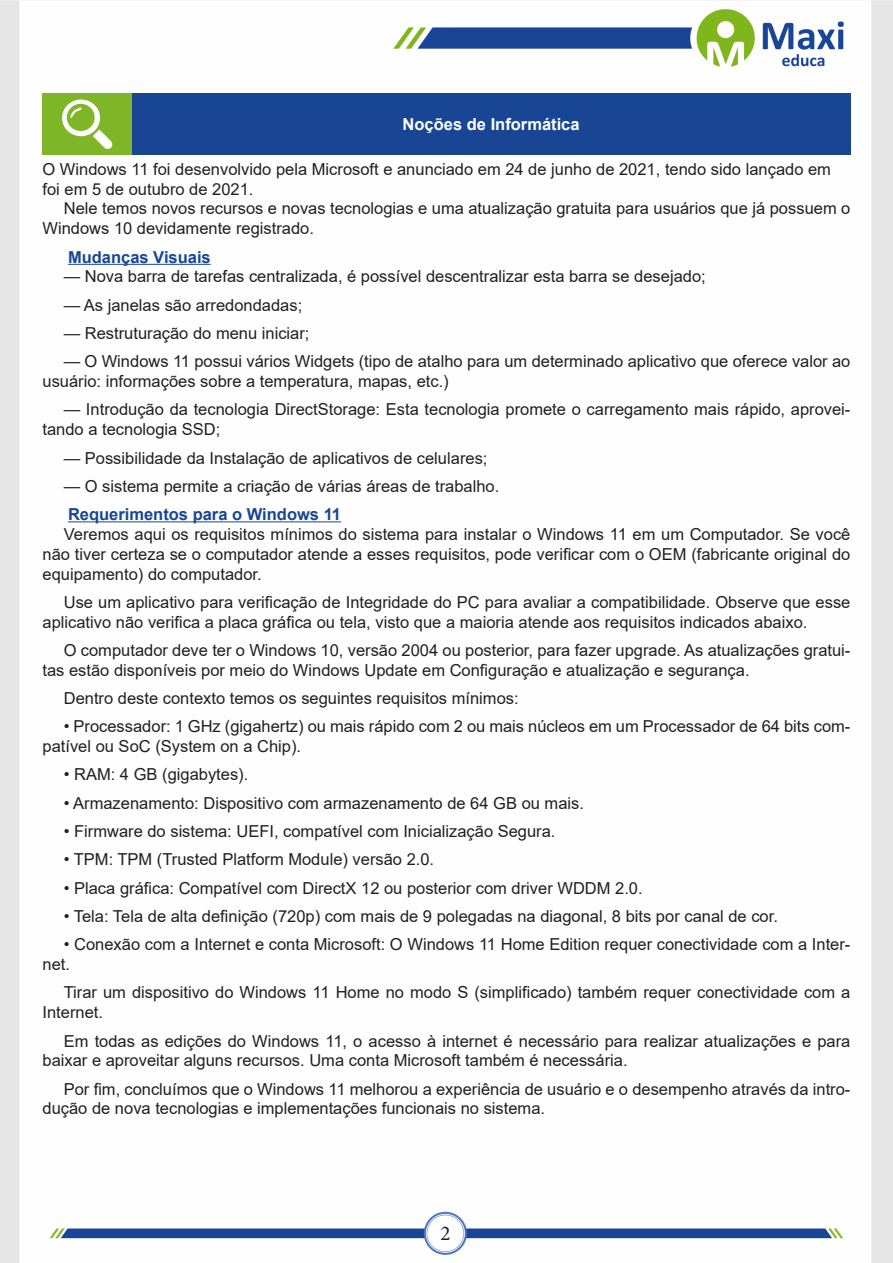
<style>
.page{position:relative;width:893px;height:1263px;background:#fff}
.page>*{position:absolute;margin:0;border:0;box-sizing:border-box;transform-origin:0 0}
.t1{font:21px "Minion Pro";color:#231f20}
.Texto{font:16.5px/19.8px "Arial";color:#231f20}
.t2{font:700 16.5px "Arial";color:#184695}
.Titulo_de_Caixa{font:700 16.5px "Arial";color:#fff}
</style>
<div class="page">
<img style="left:0;top:0;width:893px;height:1263px">
<hr style="left:68px;top:264px;width:143px;height:1px;background:#184695">
<hr style="left:68px;top:521px;width:273px;height:1px;background:#184695">
<div style="left:43px;top:94px;width:89px;height:61px;background:#7fb628"></div>
<div style="left:132px;top:94px;width:718px;height:61px;background:#184695"></div>
<svg style="left:62px;top:100px;width:51px;height:49px"></svg>
<p class="Titulo_de_Caixa" style="left:403px;top:113px;width:178px">Noções de Informática</p>
<p class="Texto" style="left:43px;top:159px;width:790px">O Windows 11 foi desenvolvido pela Microsoft e anunciado em 24 de junho de 2021, tendo sido lançado em foi em 5 de outubro de 2021.</p>
<p class="Texto" style="left:43px;top:199px;width:809px;text-indent:21px">Nele temos novos recursos e novas tecnologias e uma atualização gratuita para usuários que já possuem o<br>Windows 10 devidamente registrado.</p>
<p class="t2" style="left:68px;top:245px;width:144px">Mudanças Visuais</p>
<p class="Texto" style="left:64px;top:267px;width:643px">— Nova barra de tarefas centralizada, é possível descentralizar esta barra se desejado;</p>
<p class="Texto" style="left:64px;top:295px;width:240px">— As janelas são arredondadas;</p>
<p class="Texto" style="left:64px;top:323px;width:247px">— Restruturação do menu iniciar;</p>
<p class="Texto" style="left:43px;top:351px;width:809px;text-indent:21px">— O Windows 11 possui vários Widgets (tipo de atalho para um determinado aplicativo que oferece valor ao usuário: informações sobre a temperatura, mapas, etc.)</p>
<p class="Texto" style="left:43px;top:400px;width:809px;text-indent:21px">— Introdução da tecnologia DirectStorage: Esta tecnologia promete o carregamento mais rápido, aprovei&shy;tando a tecnologia SSD;</p>
<p class="Texto" style="left:64px;top:448px;width:425px">— Possibilidade da Instalação de aplicativos de celulares;</p>
<p class="Texto" style="left:64px;top:476px;width:437px">— O sistema permite a criação de várias áreas de trabalho.</p>
<p class="t2" style="left:68px;top:503px;width:275px">Requerimentos para o Windows 11</p>
<p class="Texto" style="left:43px;top:524px;width:809px;text-align:justify;text-indent:21px">Veremos aqui os requisitos mínimos do sistema para instalar o Windows 11 em um Computador. Se você não tiver certeza se o computador atende a esses requisitos, pode verificar com o OEM (fabricante original do equipamento) do computador.</p>
<p class="Texto" style="left:43px;top:592px;width:809px;text-indent:21px">Use um aplicativo para verificação de Integridade do PC para avaliar a compatibilidade. Observe que esse aplicativo não verifica a placa gráfica ou tela, visto que a maioria atende aos requisitos indicados abaixo.</p>
<p class="Texto" style="left:43px;top:640px;width:809px;text-indent:21px">O computador deve ter o Windows 10, versão 2004 ou posterior, para fazer upgrade. As atualizações gratui&shy;tas estão disponíveis por meio do Windows Update em Configuração e atualização e segurança.</p>
<p class="Texto" style="left:64px;top:688px;width:456px">Dentro deste contexto temos os seguintes requisitos mínimos:</p>
<p class="Texto" style="left:43px;top:716px;width:809px;text-indent:21px">• Processador: 1 GHz (gigahertz) ou mais rápido com 2 ou mais núcleos em um Processador de 64 bits com&shy;patível ou SoC (System on a Chip).</p>
<p class="Texto" style="left:64px;top:765px;width:186px">• RAM: 4 GB (gigabytes).</p>
<p class="Texto" style="left:64px;top:793px;width:522px">• Armazenamento: Dispositivo com armazenamento de 64 GB ou mais.</p>
<p class="Texto" style="left:64px;top:821px;width:493px">• Firmware do sistema: UEFI, compatível com Inicialização Segura.</p>
<p class="Texto" style="left:64px;top:850px;width:372px">• TPM: TPM (Trusted Platform Module) versão 2.0.</p>
<p class="Texto" style="left:64px;top:878px;width:580px">• Placa gráfica: Compatível com DirectX 12 ou posterior com driver WDDM 2.0.</p>
<p class="Texto" style="left:64px;top:906px;width:716px">• Tela: Tela de alta definição (720p) com mais de 9 polegadas na diagonal, 8 bits por canal de cor.</p>
<p class="Texto" style="left:43px;top:934px;width:809px;text-indent:21px">• Conexão com a Internet e conta Microsoft: O Windows 11 Home Edition requer conectividade com a Inter&shy;net.</p>
<p class="Texto" style="left:43px;top:983px;width:809px;text-indent:21px">Tirar um dispositivo do Windows 11 Home no modo S (simplificado) também requer conectividade com a<br>Internet.</p>
<p class="Texto" style="left:43px;top:1031px;width:809px;text-indent:21px">Em todas as edições do Windows 11, o acesso à internet é necessário para realizar atualizações e para baixar e aproveitar alguns recursos. Uma conta Microsoft também é necessária.</p>
<p class="Texto" style="left:43px;top:1079px;width:809px;text-indent:21px">Por fim, concluímos que o Windows 11 melhorou a experiência de usuário e o desempenho através da intro&shy;dução de nova tecnologias e implementações funcionais no sistema.</p>
<p class="t1" style="left:440px;top:1219px;width:12px">2</p>
</div>
